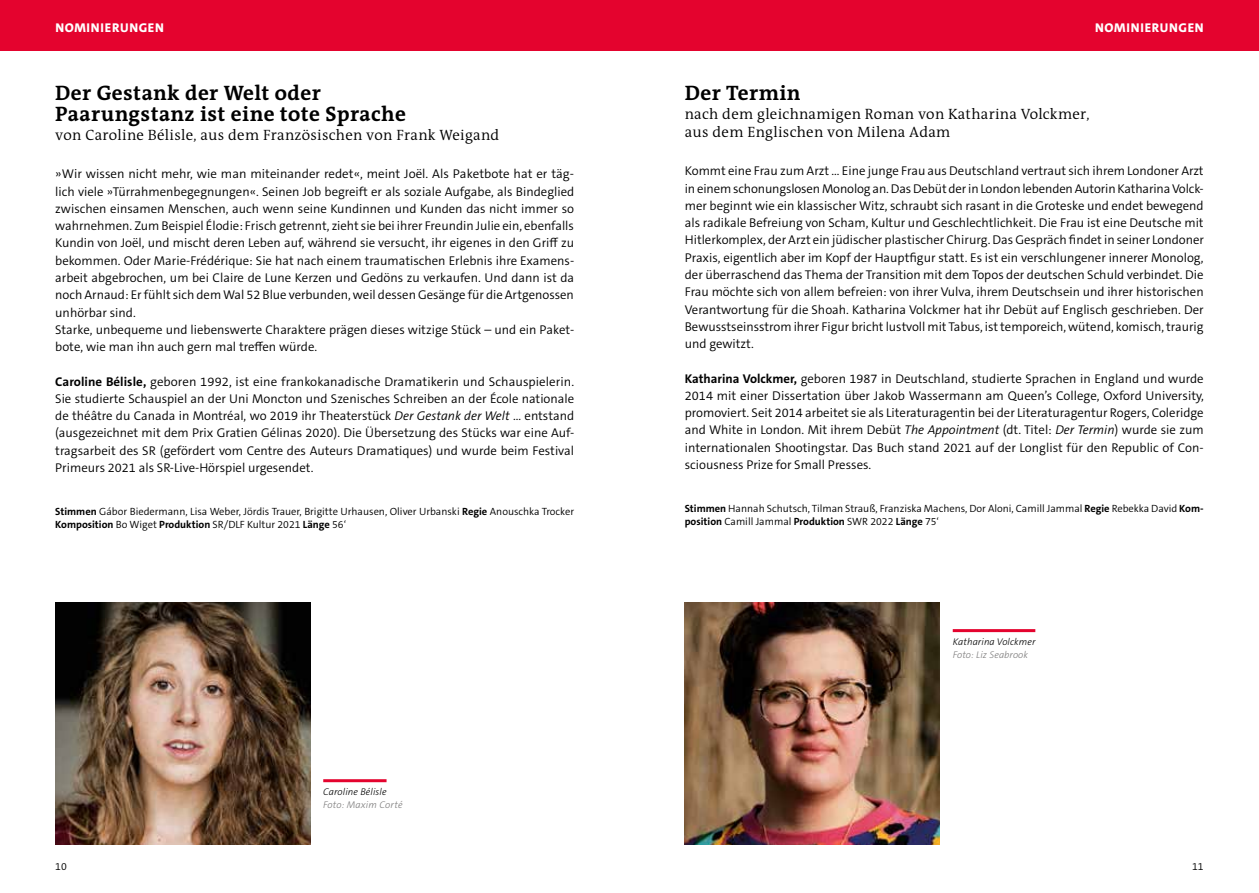
<style>
.page{position:relative;width:1259px;height:893px;background:#fff}
.page>*{position:absolute;margin:0;border:0;box-sizing:border-box;transform-origin:0 0}
.t1{font:700 21px/21px "The Antiqua B7";letter-spacing:.02em;color:#000}
.t2{font:300 15px/18px "The Antiqua B4";letter-spacing:.02em;color:#000}
.t3{font:300 12.75px/17.2px "The Sans C5";color:#000;text-align:justify}
.t4{font:800 12.75px "The Sans C5";letter-spacing:.05em;color:#fff}
.t5{font:300 10.5px/12.8px "The Sans C5";color:#000}
.t6{font:italic 300 9.75px "The Sans C5";letter-spacing:.01em;color:#000}
.t7{font:italic 300 9.75px "The Sans C5";letter-spacing:.01em;color:#7c7b7b}
.s1{font-weight:700}
.s2{font-style:italic}
</style>
<div class="page">
<div style="left:0;top:0;width:1259px;height:51px;background:#e4032e"></div>
<img style="left:55px;top:603px;width:255px;height:242px">
<hr style="left:323px;top:779px;width:63px;height:3px;background:#e4032e">
<img style="left:685px;top:603px;width:255px;height:242px">
<hr style="left:952px;top:629px;width:83px;height:3px;background:#e4032e">
<p class="t4" style="left:55px;top:20px;width:110px">NOMINIERUNGEN</p>
<p class="t4" style="left:1095px;top:20px;width:110px">NOMINIERUNGEN</p>
<h1 class="t1" style="left:55px;top:83px;width:352px">Der Gestank der Welt oder<br>Paarungstanz ist eine tote Sprache</h1>
<p class="t2" style="left:55px;top:126px;width:445px">von Caroline Bélisle, aus dem Französischen von Frank Weigand</p>
<p class="t3" style="left:55px;top:166px;width:520px;text-align:left">»Wir wissen nicht mehr, wie man miteinander redet«, meint Joël. Als Paketbote hat er täg&shy;lich viele »Türrahmenbegegnungen«. Seinen Job begreift er als soziale Aufgabe, als Bindeglied zwischen einsamen Menschen, auch wenn seine Kundinnen und Kunden das nicht immer so wahrnehmen. Zum Beispiel Élodie: Frisch getrennt, zieht sie bei ihrer Freundin Julie ein, ebenfalls Kundin von Joël, und mischt deren Leben auf, während sie versucht, ihr eigenes in den Griff zu bekommen. Oder Marie-Frédérique: Sie hat nach einem traumatischen Erlebnis ihre Examens&shy;arbeit abgebrochen, um bei Claire de Lune Kerzen und Gedöns zu verkaufen. Und dann ist da noch Arnaud: Er fühlt sich dem Wal 52 Blue verbunden, weil dessen Gesänge für die Artgenossen unhörbar sind.<br>Starke, unbequeme und liebenswerte Charaktere prägen dieses witzige Stück – und ein Paket&shy;bote, wie man ihn auch gern mal treffen würde.</p>
<p class="t3" style="left:55px;top:373px;width:520px"><span class="s1">Caroline Bélisle,</span> geboren 1992, ist eine frankokanadische Dramatikerin und Schauspielerin.<br>Sie studierte Schauspiel an der Uni Moncton und Szenisches Schreiben an der École nationale de théâtre du Canada in Montréal, wo 2019 ihr Theaterstück <span class="s2">Der Gestank der Welt</span> … entstand (ausgezeichnet mit dem Prix Gratien Gélinas 2020). Die Übersetzung des Stücks war eine Auf&shy;tragsarbeit des SR (gefördert vom Centre des Auteurs Dramatiques) und wurde beim Festival Primeurs 2021 als SR-Live-Hörspiel urgesendet.</p>
<p class="t5" style="left:55px;top:505px;width:520px"><span class="s1">Stimmen</span> Gábor Biedermann, Lisa Weber, Jördis Trauer, Brigitte Urhausen, Oliver Urbanski <span class="s1">Regie</span> Anouschka Trocker<br><span class="s1">Komposition</span> Bo Wiget <span class="s1">Produktion</span> SR/DLF Kultur 2021 <span class="s1">Länge</span> 56‘</p>
<p class="t6" style="left:323px;top:785px;width:65px">Caroline Bélisle</p>
<p class="t7" style="left:323px;top:799px;width:81px">Foto: Maxim Corté</p>
<h1 class="t1" style="left:685px;top:83px;width:117px">Der Termin</h1>
<p class="t2" style="left:685px;top:105px;width:406px">nach dem gleichnamigen Roman von Katharina Volckmer, aus dem Englischen von Milena Adam</p>
<p class="t3" style="left:685px;top:163px;width:521px">Kommt eine Frau zum Arzt … Eine junge Frau aus Deutschland vertraut sich ihrem Londoner Arzt in einem schonungslosen Monolog an. Das Debüt der in London lebenden Autorin Katharina Volck&shy;mer beginnt wie ein klassischer Witz, schraubt sich rasant in die Groteske und endet bewegend als radikale Befreiung von Scham, Kultur und Geschlechtlichkeit. Die Frau ist eine Deutsche mit Hitlerkomplex, der Arzt ein jüdischer plastischer Chirurg. Das Gespräch findet in seiner Londoner Praxis, eigentlich aber im Kopf der Hauptfigur statt. Es ist ein verschlungener innerer Monolog, der überraschend das Thema der Transition mit dem Topos der deutschen Schuld verbindet. Die Frau möchte sich von allem befreien: von ihrer Vulva, ihrem Deutschsein und ihrer historischen Verantwortung für die Shoah. Katharina Volckmer hat ihr Debüt auf Englisch geschrieben. Der Bewusstseinsstrom ihrer Figur bricht lustvoll mit Tabus, ist temporeich, wütend, komisch, traurig und gewitzt.</p>
<p class="t3" style="left:685px;top:370px;width:520px"><span class="s1">Katharina Volckmer,</span> geboren 1987 in Deutschland, studierte Sprachen in England und wurde 2014 mit einer Dissertation über Jakob Wassermann am Queen’s College, Oxford University, promoviert. Seit 2014 arbeitet sie als Literaturagentin bei der Literaturagentur Rogers, Coleridge and White in London. Mit ihrem Debüt <span class="s2">The Appointment</span> (dt. Titel: <span class="s2">Der Termin</span>) wurde sie zum internationalen Shootingstar. Das Buch stand 2021 auf der Longlist für den Republic of Con&shy;sciousness Prize for Small Presses.</p>
<p class="t5" style="left:685px;top:502px;width:520px"><span class="s1">Stimmen</span> Hannah Schutsch, Tilman Strauß, Franziska Machens, Dor Aloni, Camill Jammal <span class="s1">Regie</span> Rebekka David <span class="s1">Kom&shy;position</span> Camill Jammal <span class="s1">Produktion</span> SWR 2022 <span class="s1">Länge</span> 75‘</p>
<p class="t6" style="left:952px;top:635px;width:84px">Katharina Volckmer</p>
<p class="t7" style="left:952px;top:649px;width:77px">Foto: Liz Seabrook</p>
<p class="t5" style="left:55px;top:860px;width:13px">10</p>
<p class="t5" style="left:1192px;top:860px;width:13px">11</p>
</div>
